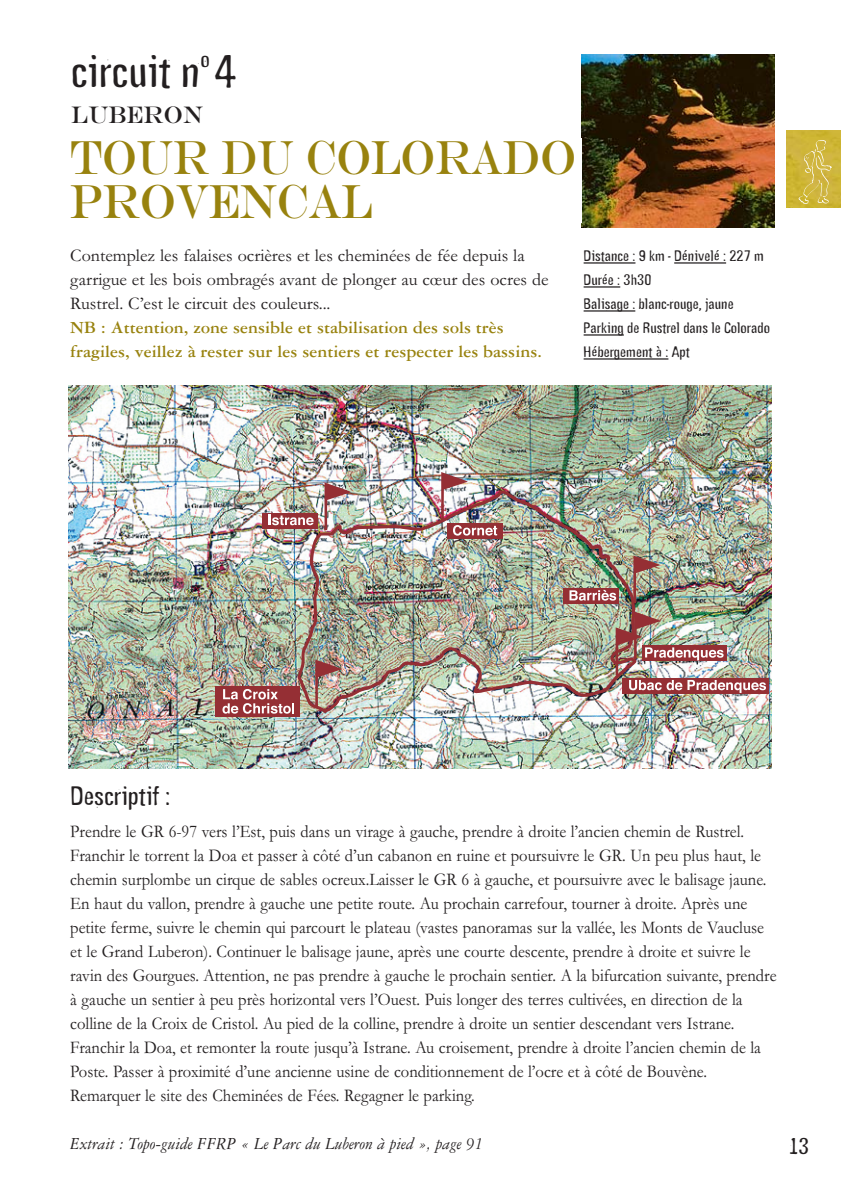
<style>
.page{position:relative;width:841px;height:1192px;background:#fff}
.page>*{position:absolute;margin:0;border:0;box-sizing:border-box;transform-origin:0 0}
.t1{font:48px/44px "Engravers";letter-spacing:-.02em;color:#98820e;scale:.77 1}
.t2{font:48px "Gagamond";color:#231f20}
.t3{font:28px "Gagamond";color:#231f20}
.t4{font:24px "Engravers";color:#231f20;scale:.85 1}
.t5{font:24px "Gagamond";color:#231f20}
.t6{font:18px/24px "Garamond";color:#231f20;scale:.92 1}
.t7{font:18px/24px "Garamond";color:#231f20}
.t8{font:700 18px/24px "Garamond Three";color:#98820e}
.t9{font:italic 18px "Garamond Three";color:#231f20;scale:.95 1}
.t10{font:16px/24px "Gagamond";color:#231f20}
</style>
<div class="page">
<img style="left:581px;top:54px;width:193px;height:173px">
<hr style="left:583px;top:262px;width:52px;height:2px;background:#231f20">
<hr style="left:674px;top:262px;width:52px;height:2px;background:#231f20">
<hr style="left:583px;top:286px;width:37px;height:2px;background:#231f20">
<hr style="left:583px;top:310px;width:52px;height:2px;background:#231f20">
<hr style="left:583px;top:334px;width:41px;height:2px;background:#231f20">
<hr style="left:583px;top:358px;width:85px;height:2px;background:#231f20">
<img style="left:68px;top:385px;width:703px;height:383px">
<img style="left:296px;top:489px;width:345px;height:225px">
<svg style="left:324px;top:482px;width:27px;height:48px"></svg>
<div style="left:262px;top:513px;width:56px;height:16px;background:#952f34"></div>
<svg style="left:268px;top:515px;width:45px;height:10px"></svg>
<svg style="left:315px;top:659px;width:27px;height:48px"></svg>
<div style="left:216px;top:686px;width:84px;height:31px;background:#952f34"></div>
<svg style="left:222px;top:689px;width:72px;height:25px"></svg>
<svg style="left:633px;top:555px;width:27px;height:48px"></svg>
<div style="left:447px;top:524px;width:55px;height:15px;background:#952f34"></div>
<img style="left:441px;top:472px;width:56px;height:64px">
<div style="left:563px;top:589px;width:55px;height:15px;background:#952f34"></div>
<svg style="left:569px;top:590px;width:47px;height:11px"></svg>
<div style="left:622px;top:678px;width:147px;height:16px;background:#952f34"></div>
<img style="left:615px;top:611px;width:151px;height:82px">
<img style="left:786px;top:131px;width:55px;height:76px">
<svg style="left:798px;top:140px;width:33px;height:64px;background:#d3bb4d"></svg>
<h1 class="t2" style="left:71px;top:54px;width:167px">circuit n<sup>o</sup> 4</h1>
<h3 class="t4" style="left:71px;top:106px;width:157px">LUBERON</h3>
<h1 class="t1" style="left:70px;top:140px;width:659px">TOUR DU COLORADO<br>PROVENCAL</h1>
<p class="t7" style="left:70px;top:246px;width:480px">Contemplez les falaises ocrières et les cheminées de fée depuis la garrigue et les bois ombragés avant de plonger au cœur des ocres de<br>Rustrel. C’est le circuit des couleurs...</p>
<p class="t8" style="left:70px;top:317px;width:473px">NB : Attention, zone sensible et stabilisation des sols très fragiles, veillez à rester sur les sentiers et respecter les bassins.</p>
<p class="t10" style="left:583px;top:245px;width:188px">Distance : 9 km - Dénivelé : 227 m<br>Durée : 3h30<br>Balisage : blanc-rouge, jaune<br>Parking de Rustrel dans le Colorado<br>Hébergement à : Apt</p>
<h2 class="t3" style="left:70px;top:786px;width:102px">Descriptif :</h2>
<p class="t6" style="left:70px;top:822px;width:769px">Prendre le GR 6-97 vers l’Est, puis dans un virage à gauche, prendre à droite l’ancien chemin de Rustrel.<br>Franchir le torrent la Doa et passer à côté d’un cabanon en ruine et poursuivre le GR. Un peu plus haut, le chemin surplombe un cirque de sables ocreux.Laisser le GR 6 à gauche, et poursuivre avec le balisage jaune.<br>En haut du vallon, prendre à gauche une petite route. Au prochain carrefour, tourner à droite. Après une petite ferme, suivre le chemin qui parcourt le plateau (vastes panoramas sur la vallée, les Monts de Vaucluse et le Grand Luberon). Continuer le balisage jaune, après une courte descente, prendre à droite et suivre le ravin des Gourgues. Attention, ne pas prendre à gauche le prochain sentier. A la bifurcation suivante, prendre à gauche un sentier à peu près horizontal vers l’Ouest. Puis longer des terres cultivées, en direction de la colline de la Croix de Cristol. Au pied de la colline, prendre à droite un sentier descendant vers Istrane.<br>Franchir la Doa, et remonter la route jusqu’à Istrane. Au croisement, prendre à droite l’ancien chemin de la Poste. Passer à proximité d’une ancienne usine de conditionnement de l’ocre et à côté de Bouvène.<br>Remarquer le site des Cheminées de Fées. Regagner le parking.</p>
<p class="t9" style="left:70px;top:1138px;width:436px">Extrait : Topo-guide FFRP « Le Parc du Luberon à pied », page 91</p>
<h3 class="t5" style="left:787px;top:1137px;width:23px">13</h3>
</div>
